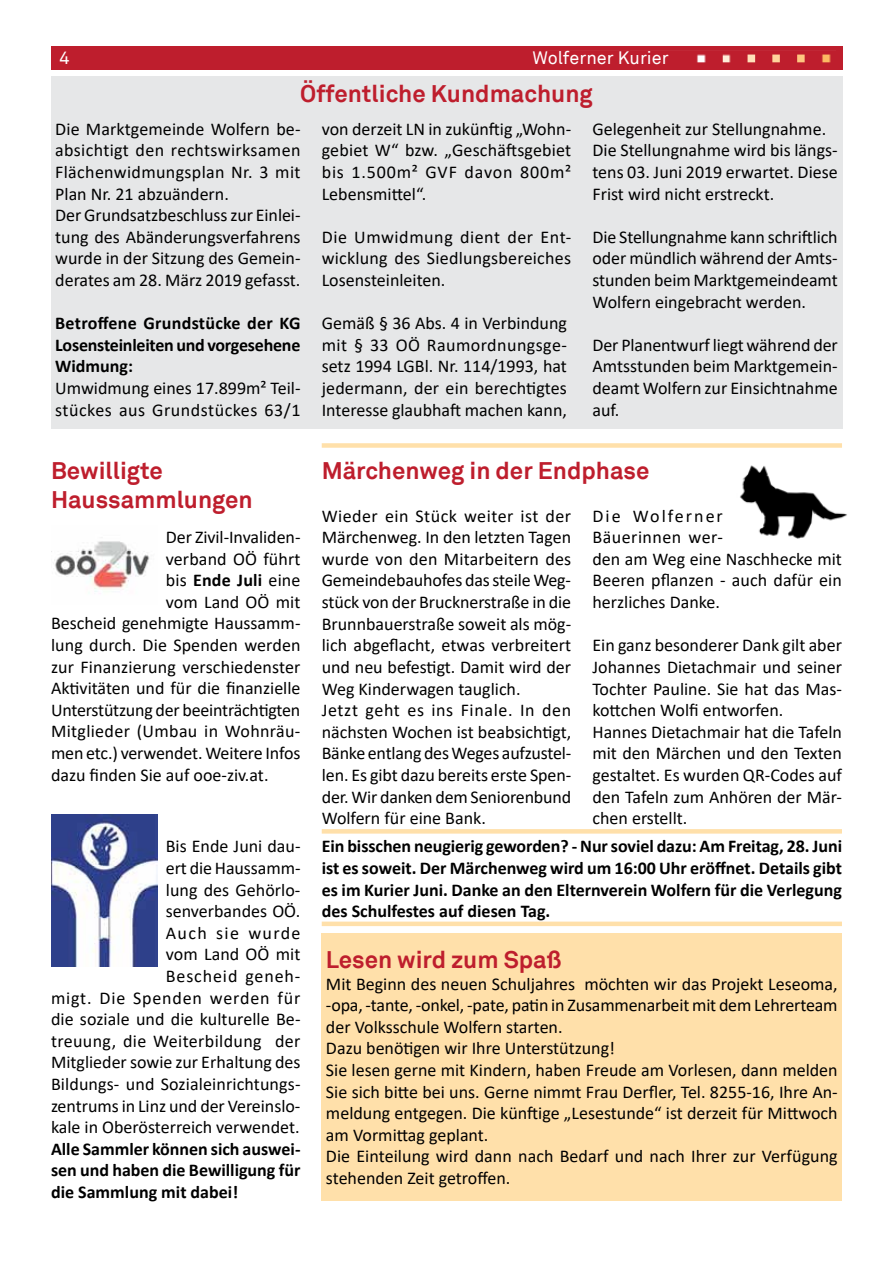
<style>
.page{position:relative;width:893px;height:1263px;background:#fff}
.page>*{position:absolute;margin:0;border:0;box-sizing:border-box;transform-origin:0 0}
.t1{font:700 24px/28.8px "Akkurat OEVP";color:#be1e2d}
.t2{font:18px/21.6px "Calibri";color:#000}
.t3{font:700 18px/21.6px "Calibri";color:#000;text-align:justify}
.t4{font:18px "Calibri";letter-spacing:.02em;color:#000}
.t5{font:18px "Akkurat OEVP";color:#fff}
.s1{font-weight:400}
</style>
<div class="page">
<div style="left:51px;top:76px;width:791px;height:353px;background:#e6e7e8"></div>
<img style="left:51px;top:541px;width:99px;height:53px">
<img style="left:51px;top:814px;width:106px;height:152px">
<div style="left:322px;top:933px;width:520px;height:268px;background:#ffe0aa"></div>
<img style="left:740px;top:465px;width:107px;height:74px">
<div style="left:322px;top:443px;width:520px;height:5px;background:#ffe0aa"></div>
<div style="left:322px;top:921px;width:520px;height:5px;background:#ffe0aa"></div>
<div style="left:322px;top:829px;width:520px;height:5px;background:#ffe0aa"></div>
<div style="left:51px;top:47px;width:791px;height:23px;background:#be1e2d"></div>
<img style="left:696px;top:54px;width:135px;height:9px">
<p class="t5" style="left:60px;top:47px;width:12px">4</p>
<p class="t5" style="left:533px;top:47px;width:138px">Wolferner Kurier</p>
<h1 class="t1" style="left:300px;top:79px;width:294px">Öffentliche Kundmachung</h1>
<p class="t2" style="left:322px;top:117px;width:251px;text-align:justify">von derzeit LN in zukünftig „Wohn&shy;gebiet W“ bzw. „Geschäftsgebiet bis 1.500m² GVF davon 800m²<br>Lebensmittel“.</p>
<p class="t2" style="left:322px;top:225px;width:251px;text-align:justify">Die Umwidmung dient der Ent&shy;wicklung des Siedlungsbereiches Losensteinleiten.</p>
<p class="t2" style="left:322px;top:312px;width:247px;text-align:justify">Gemäß § 36 Abs. 4 in Verbindung mit § 33 OÖ Raumordnungsge&shy;setz 1994 LGBl. Nr. 114/1993, hat jedermann, der ein berechtigtes Interesse glaubhaft machen kann,</p>
<p class="t2" style="left:55px;top:117px;width:247px">Die Marktgemeinde Wolfern be&shy;absichtigt den rechtswirksamen<br>Flächenwidmungsplan Nr. 3 mit<br>Plan Nr. 21 abzuändern.<br>Der Grundsatzbeschluss zur Einlei&shy;tung des Abänderungsverfahrens wurde in der Sitzung des Gemein&shy;derates am 28. März 2019 gefasst.</p>
<p class="t3" style="left:55px;top:312px;width:247px">Betroffene Grundstücke der KG Losensteinleiten und vorgesehene Widmung:</p>
<p class="t2" style="left:55px;top:377px;width:247px">Umwidmung eines 17.899m² Teil&shy;stückes aus Grundstückes 63/1</p>
<p class="t2" style="left:592px;top:117px;width:247px">Gelegenheit zur Stellungnahme.<br>Die Stellungnahme wird bis längs&shy;tens 03. Juni 2019 erwartet. Diese<br>Frist wird nicht erstreckt.</p>
<p class="t2" style="left:592px;top:225px;width:247px;text-align:justify">Die Stellungnahme kann schriftlich oder mündlich während der Amts&shy;stunden beim Marktgemeindeamt Wolfern eingebracht werden.</p>
<p class="t2" style="left:592px;top:333px;width:247px;text-align:justify">Der Planentwurf liegt während der Amtsstunden beim Marktgemein&shy;deamt Wolfern zur Einsichtnahme auf.</p>
<h1 class="t1" style="left:51px;top:456px;width:203px">Bewilligte<br>Haussammlungen</h1>
<p class="t2" style="left:166px;top:526px;width:136px">Der Zivil-Invaliden-</p>
<p class="t2" style="left:166px;top:547px;width:136px">verband OÖ führt</p>
<p class="t3" style="left:166px;top:569px;width:136px"><span class="s1">bis</span> Ende Juli <span class="s1">eine</span></p>
<p class="t2" style="left:166px;top:590px;width:136px">vom Land OÖ mit</p>
<p class="t2" style="left:51px;top:612px;width:251px">Bescheid genehmigte Haussamm-</p>
<p class="t2" style="left:51px;top:634px;width:251px">lung durch. Die Spenden werden</p>
<p class="t2" style="left:51px;top:655px;width:251px">zur Finanzierung verschiedenster</p>
<p class="t2" style="left:51px;top:677px;width:251px">Aktivitäten und für die finanzielle</p>
<p class="t2" style="left:51px;top:698px;width:251px">Unterstützung der beeinträchtigten</p>
<p class="t4" style="left:51px;top:719px;width:251px">Mitglieder (Umbau in Wohnräu-</p>
<p class="t2" style="left:51px;top:742px;width:251px">men etc.) verwendet. Weitere Infos</p>
<p class="t2" style="left:51px;top:763px;width:219px">dazu finden Sie auf ooe-ziv.at.</p>
<p class="t2" style="left:51px;top:835px;width:251px;text-align:right">Bis Ende Juni dau-<br>ert die Haussamm-<br>lung des Gehörlo-<br>senverbandes OÖ.<br>Auch sie wurde<br>vom Land OÖ mit<br>Bescheid geneh-<br>migt. Die Spenden werden für die soziale und die kulturelle Be&shy;treuung, die Weiterbildung der<br>Mitglieder sowie zur Erhaltung des<br>Bildungs- und Sozialeinrichtungs&shy;zentrums in Linz und der Vereinslo&shy;kale in Oberösterreich verwendet.</p>
<p class="t3" style="left:51px;top:1138px;width:251px">Alle Sammler können sich auswei&shy;sen und haben die Bewilligung für die Sammlung mit dabei!</p>
<h1 class="t1" style="left:322px;top:456px;width:329px">Märchenweg in der Endphase</h1>
<p class="t2" style="left:322px;top:504px;width:251px">Wieder ein Stück weiter ist der<br>Märchenweg. In den letzten Tagen wurde von den Mitarbeitern des<br>Gemeindebauhofes das steile Weg&shy;stück von der Brucknerstraße in die<br>Brunnbauerstraße soweit als mög&shy;lich abgeflacht, etwas verbreitert und neu befestigt. Damit wird der<br>Weg Kinderwagen tauglich.<br>Jetzt geht es ins Finale. In den nächsten Wochen ist beabsichtigt,<br>Bänke entlang des Weges aufzustel&shy;len. Es gibt dazu bereits erste Spen&shy;der. Wir danken dem Seniorenbund<br>Wolfern für eine Bank.</p>
<p class="t2" style="left:592px;top:504px;width:251px">Die Wolferner<br>Bäuerinnen wer-<br>den am Weg eine Naschhecke mit<br>Beeren pflanzen - auch dafür ein herzliches Danke.</p>
<p class="t2" style="left:592px;top:634px;width:251px">Ein ganz besonderer Dank gilt aber<br>Johannes Dietachmair und seiner<br>Tochter Pauline. Sie hat das Mas&shy;kottchen Wolfi entworfen.<br>Hannes Dietachmair hat die Tafeln mit den Märchen und den Texten gestaltet. Es wurden QR-Codes auf den Tafeln zum Anhören der Mär&shy;chen erstellt.</p>
<p class="t3" style="left:322px;top:835px;width:522px">Ein bisschen neugierig geworden? - Nur soviel dazu: Am Freitag, 28. Juni ist es soweit. Der Märchenweg wird um 16:00 Uhr eröffnet. Details gibt es im Kurier Juni. Danke an den Elternverein Wolfern für die Verlegung des Schulfestes auf diesen Tag.</p>
<h1 class="t1" style="left:326px;top:945px;width:237px">Lesen wird zum Spaß</h1>
<p class="t2" style="left:326px;top:972px;width:513px">Mit Beginn des neuen Schuljahres möchten wir das Projekt Leseoma, -opa, -tante, -onkel, -pate, patin in Zusammenarbeit mit dem Lehrerteam der Volksschule Wolfern starten.<br>Dazu benötigen wir Ihre Unterstützung!<br>Sie lesen gerne mit Kindern, haben Freude am Vorlesen, dann melden Sie sich bitte bei uns. Gerne nimmt Frau Derfler, Tel. 8255-16, Ihre An&shy;meldung entgegen. Die künftige „Lesestunde“ ist derzeit für Mittwoch am Vormittag geplant.<br>Die Einteilung wird dann nach Bedarf und nach Ihrer zur Verfügung stehenden Zeit getroffen.</p>
</div>
